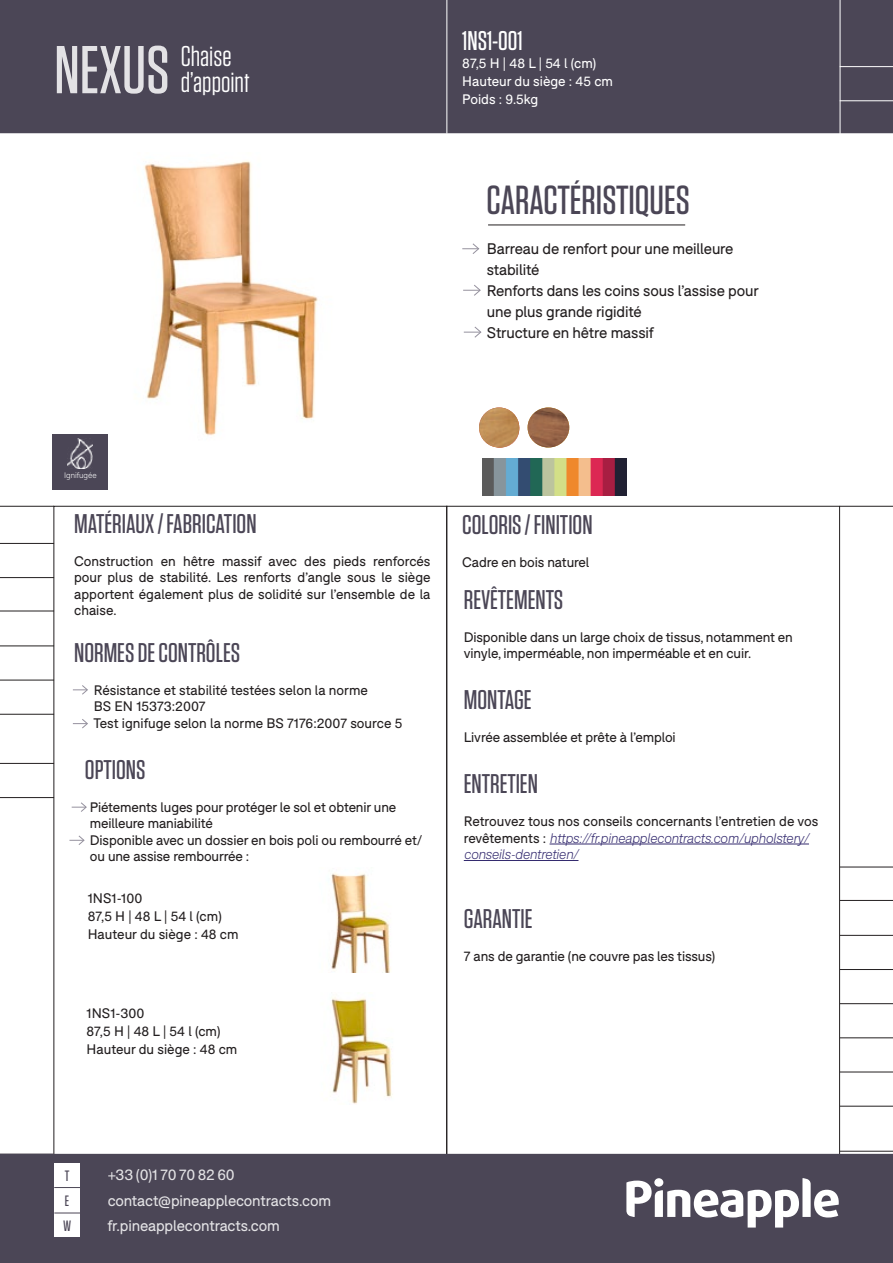
<style>
.page{position:relative;width:893px;height:1263px;background:#fff}
.page>*{position:absolute;margin:0;border:0;box-sizing:border-box;transform-origin:0 0}
.t1{font:500 67.5px "Tungsten";letter-spacing:-.005em;color:#fff}
.t2{font:500 40.5px "Tungsten";color:#4b4656}
.t3{font:28.5px/25.5px "Tungsten";color:#fff}
.t4{font:500 27px "Tungsten";color:#4b4656}
.t5{font:500 27px "Tungsten";color:#fff}
.t6{font:15px/21px "F37 Bolton";letter-spacing:-.01em;color:#231f20}
.t7{font:15px "F37 Bolton";letter-spacing:-.01em;color:#fff}
.t8{font:500 15px "Tungsten";color:#4b4656}
.t9{font:13.5px/16.5px "F37 Bolton";letter-spacing:-.01em;color:#231f20}
.t10{font:italic 300 13.5px/16.5px "F37 Bolton";letter-spacing:-.02em;color:#342b6f}
.t11{font:13.5px/18px "F37 Bolton";color:#fff}
.t12{font:300 7.8px "F37 Bolton";color:#fff}
.s1{font-weight:400;font-style:normal;color:#231f20}
</style>
<div class="page">
<hr style="left:840px;top:1151px;width:53px;height:1px;background:#231f20">
<div style="left:1px;top:1px;width:891px;height:131px;background:#4b4656"></div>
<div style="left:0;top:0;width:893px;height:133px;border:2px solid #4b4656"></div>
<div style="left:0;top:1154px;width:893px;height:109px;background:#4b4656"></div>
<hr style="left:840px;top:867px;width:53px;height:1px;background:#231f20">
<hr style="left:840px;top:1003px;width:53px;height:1px;background:#231f20">
<hr style="left:840px;top:935px;width:53px;height:1px;background:#231f20">
<hr style="left:840px;top:1072px;width:53px;height:1px;background:#231f20">
<hr style="left:840px;top:1037px;width:53px;height:1px;background:#231f20">
<hr style="left:840px;top:969px;width:53px;height:1px;background:#231f20">
<hr style="left:840px;top:1106px;width:53px;height:1px;background:#231f20">
<hr style="left:550px;top:844px;width:259px;height:1px;background:#342b6f">
<hr style="left:464px;top:860px;width:114px;height:1px;background:#342b6f">
<hr style="left:840px;top:900px;width:53px;height:1px;background:#231f20">
<svg style="left:626px;top:1178px;width:213px;height:49px"></svg>
<div style="left:654px;top:1178px;width:9px;height:9px;background:#fff;border-radius:50%"></div>
<div style="left:54px;top:1162px;width:26px;height:25px;background:#fff"></div>
<div style="left:54px;top:1187px;width:26px;height:25px;background:#fff"></div>
<svg style="left:54px;top:1187px;width:26px;height:1px"></svg>
<svg style="left:462px;top:243px;width:17px;height:11px"></svg>
<hr style="left:840px;top:506px;width:53px;height:1px;background:#231f20">
<hr style="left:488px;top:225px;width:197px;height:1px;background:#231f20">
<hr style="left:840px;top:0;width:1px;height:135px;background:#fff">
<hr style="left:840px;top:66px;width:53px;height:1px;background:#fff">
<hr style="left:840px;top:100px;width:53px;height:1px;background:#fff">
<hr style="left:446px;top:0;width:1px;height:134px;background:#fff">
<hr style="left:0;top:577px;width:54px;height:1px;background:#231f20">
<hr style="left:0;top:714px;width:54px;height:1px;background:#231f20">
<hr style="left:0;top:645px;width:54px;height:1px;background:#231f20">
<hr style="left:0;top:506px;width:54px;height:1px;background:#231f20">
<hr style="left:0;top:797px;width:54px;height:1px;background:#231f20">
<hr style="left:0;top:763px;width:54px;height:1px;background:#231f20">
<hr style="left:0;top:680px;width:54px;height:1px;background:#231f20">
<hr style="left:0;top:543px;width:54px;height:1px;background:#231f20">
<hr style="left:0;top:611px;width:54px;height:1px;background:#231f20">
<div style="left:54px;top:1212px;width:26px;height:25px;background:#fff"></div>
<svg style="left:54px;top:1212px;width:26px;height:1px"></svg>
<svg style="left:73px;top:685px;width:15px;height:10px"></svg>
<svg style="left:463px;top:285px;width:18px;height:11px"></svg>
<svg style="left:464px;top:326px;width:18px;height:12px"></svg>
<svg style="left:73px;top:719px;width:15px;height:10px"></svg>
<img style="left:144px;top:161px;width:174px;height:275px">
<img style="left:482px;top:410px;width:37px;height:37px;border-radius:19px">
<img style="left:479px;top:407px;width:40px;height:40px;border-radius:20px">
<img style="left:528px;top:407px;width:41px;height:40px">
<div style="left:52px;top:434px;width:56px;height:56px;background:#4b4656"></div>
<img style="left:68px;top:438px;width:25px;height:31px">
<img style="left:482px;top:459px;width:145px;height:37px">
<img style="left:331px;top:873px;width:60px;height:99px">
<img style="left:331px;top:997px;width:61px;height:107px">
<svg style="left:72px;top:802px;width:15px;height:10px"></svg>
<svg style="left:69px;top:835px;width:16px;height:10px"></svg>
<h1 class="t1" style="left:54px;top:35px;width:117px">NEXUS</h1>
<h3 class="t3" style="left:181px;top:44px;width:70px">Chaise d’appoint</h3>
<h3 class="t5" style="left:462px;top:27px;width:62px">1NS1-001</h3>
<p class="t11" style="left:462px;top:55px;width:152px">87,5 H | 48 L | 54 l (cm)<br>Hauteur du siège : 45 cm<br>Poids : 9.5kg</p>
<h2 class="t2" style="left:487px;top:178px;width:205px">CARACTÉRISTIQUES</h2>
<p class="t6" style="left:487px;top:238px;width:273px">Barreau de renfort pour une meilleure stabilité<br>Renforts dans les coins sous l’assise pour une plus grande rigidité<br>Structure en hêtre massif</p>
<p class="t12" style="left:64px;top:471px;width:34px">Ignifugée</p>
<h3 class="t4" style="left:74px;top:509px;width:184px">MATÉRIAUX / FABRICATION</h3>
<p class="t9" style="left:74px;top:553px;width:358px;text-align:justify">Construction en hêtre massif avec des pieds renforcés pour plus de stabilité. Les renforts d’angle sous le siège apportent également plus de solidité sur l’ensemble de la chaise.</p>
<h3 class="t4" style="left:74px;top:638px;width:168px">NORMES DE CONTRÔLES</h3>
<p class="t9" style="left:93px;top:682px;width:310px">Résistance et stabilité testées selon la norme<br>BS EN 15373:2007<br>Test ignifuge selon la norme BS 7176:2007 source 5</p>
<h3 class="t4" style="left:85px;top:755px;width:62px">OPTIONS</h3>
<p class="t9" style="left:90px;top:799px;width:334px">Piétements luges pour protéger le sol et obtenir une meilleure maniabilité<br>Disponible avec un dossier en bois poli ou rembourré et/ ou une assise rembourrée :</p>
<p class="t9" style="left:88px;top:889px;width:152px;line-height:18px">1NS1-100<br>87,5 H | 48 L | 54 l (cm)<br>Hauteur du siège : 48 cm</p>
<p class="t9" style="left:87px;top:1005px;width:152px;line-height:18px">1NS1-300<br>87,5 H | 48 L | 54 l (cm)<br>Hauteur du siège : 48 cm</p>
<h3 class="t4" style="left:462px;top:511px;width:132px">COLORIS / FINITION</h3>
<p class="t9" style="left:462px;top:554px;width:129px">Cadre en bois naturel</p>
<h3 class="t4" style="left:464px;top:585px;width:101px">REVÊTEMENTS</h3>
<p class="t9" style="left:464px;top:629px;width:331px">Disponible dans un large choix de tissus, notamment en vinyle, imperméable, non imperméable et en cuir.</p>
<h3 class="t4" style="left:464px;top:686px;width:69px">MONTAGE</h3>
<p class="t9" style="left:464px;top:729px;width:213px">Livrée assemblée et prête à l’emploi</p>
<h3 class="t4" style="left:464px;top:770px;width:76px">ENTRETIEN</h3>
<p class="t10" style="left:464px;top:813px;width:356px"><span class="s1">Retrouvez tous nos conseils concernants l’entretien de vos revêtements :</span> https://fr.pineapplecontracts.com/upholstery/ conseils-dentretien/</p>
<h3 class="t4" style="left:464px;top:905px;width:70px">GARANTIE</h3>
<p class="t9" style="left:464px;top:948px;width:253px">7 ans de garantie (ne couvre pas les tissus)</p>
<p class="t8" style="left:65px;top:1168px;width:6px">T</p>
<p class="t7" style="left:107px;top:1166px;width:129px">+33 (0)1 70 70 82 60</p>
<p class="t8" style="left:65px;top:1193px;width:6px">E</p>
<p class="t7" style="left:107px;top:1191px;width:225px">contact@pineapplecontracts.com</p>
<p class="t8" style="left:63px;top:1218px;width:10px">W</p>
<p class="t7" style="left:107px;top:1217px;width:174px">fr.pineapplecontracts.com</p>
</div>
